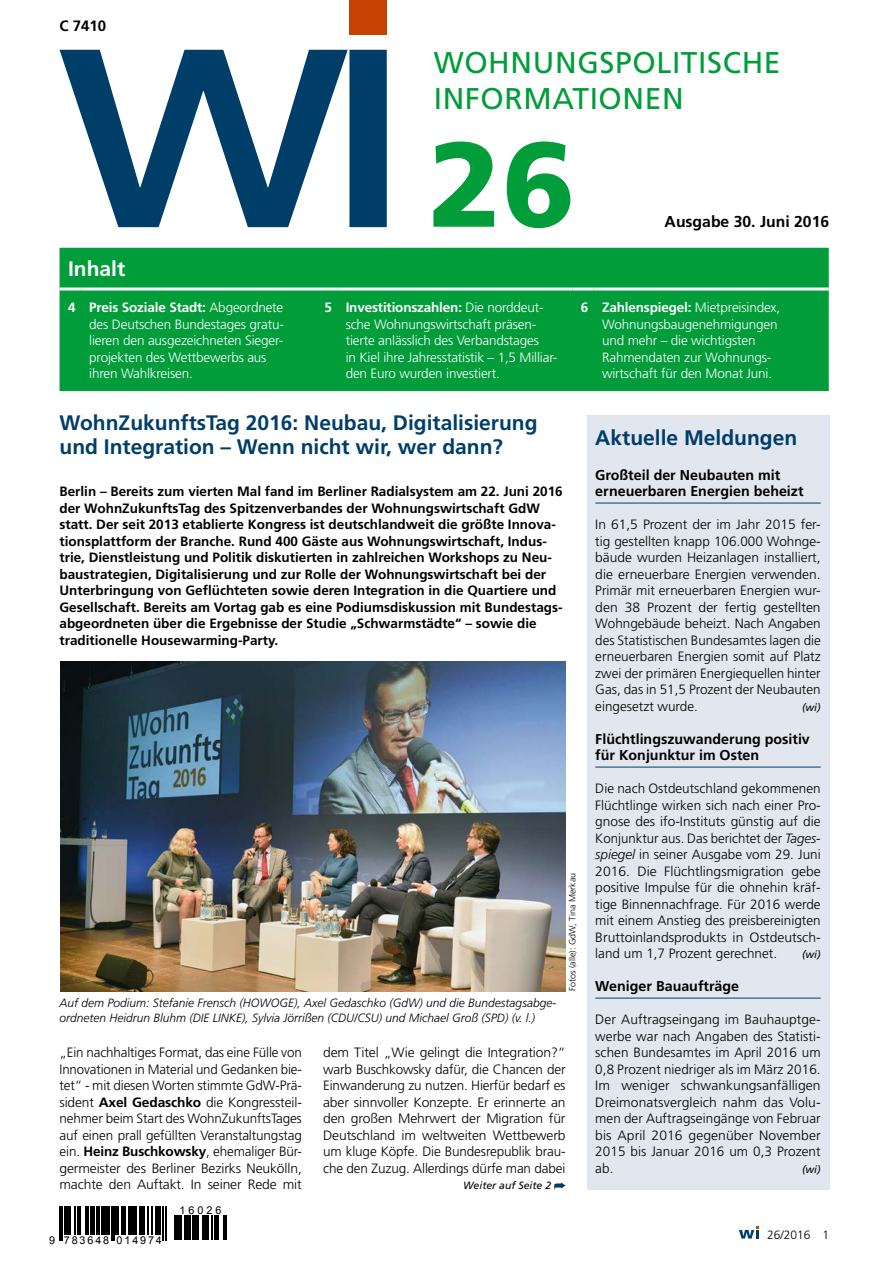
<style>
.page{position:relative;width:893px;height:1263px;background:#fff}
.page>*{position:absolute;margin:0;border:0;box-sizing:border-box;transform-origin:0 0}
.t1{font:900 120px "Frutiger";color:#009d3a}
.t2{font:30px/36px "Frutiger";letter-spacing:.02em;color:#009d3a}
.t3{font:700 21px/24px "Frutiger";color:#003e6a}
.t4{font:700 21px "Frutiger";color:#fff}
.t5{font:700 15.75px "Frutiger";color:#000}
.t6{font:700 15px "Frutiger";color:#000}
.t7{font:700 14.25px/16.5px "Frutiger";color:#000}
.t8{font:300 13.5px/16.5px "Frutiger";color:#000;text-align:justify}
.t9{font:700 13.5px/16.5px "Frutiger";color:#000}
.t10{font:300 13.5px/16.5px "Frutiger";letter-spacing:-.01em;color:#fff}
.t11{font:italic 300 12px/15px "Frutiger";color:#000}
.t12{font:300 12px "Frutiger";color:#000}
.t13{font:10.8px "Arial";letter-spacing:.17em;color:#000}
.t14{font:italic 10.5px "Frutiger";color:#000}
.t15{font:300 9px "Frutiger";color:#000}
.s1{font-weight:700}
.s2{font-style:italic}
</style>
<div class="page">
<div style="left:60px;top:248px;width:769px;height:143px;background:#009d3a"></div>
<hr style="left:60px;top:287px;width:21px;height:3px;background:#fff">
<hr style="left:81px;top:287px;width:235px;height:3px;background:#fff">
<hr style="left:316px;top:287px;width:21px;height:3px;background:#fff">
<hr style="left:337px;top:287px;width:235px;height:3px;background:#fff">
<hr style="left:572px;top:287px;width:22px;height:3px;background:#fff">
<hr style="left:594px;top:287px;width:235px;height:3px;background:#fff">
<svg style="left:554px;top:1182px;width:12px;height:7px"></svg>
<div style="left:587px;top:415px;width:242px;height:774px;background:#e1e6ef"></div>
<hr style="left:595px;top:503px;width:226px;height:1px;background:#003e6a">
<hr style="left:595px;top:767px;width:226px;height:1px;background:#003e6a">
<hr style="left:595px;top:998px;width:226px;height:1px;background:#003e6a">
<img style="left:60px;top:661px;width:506px;height:330px">
<svg style="left:739px;top:1226px;width:20px;height:12px"></svg>
<hr style="left:60px;top:1206px;width:1px;height:34px;background:#000">
<hr style="left:62px;top:1206px;width:1px;height:34px;background:#000">
<hr style="left:64px;top:1206px;width:3px;height:28px;background:#000">
<hr style="left:68px;top:1206px;width:3px;height:28px;background:#000">
<svg style="left:74px;top:1206px;width:7px;height:28px"></svg>
<hr style="left:85px;top:1206px;width:2px;height:28px;background:#000">
<svg style="left:88px;top:1206px;width:1px;height:28px"></svg>
<hr style="left:90px;top:1206px;width:4px;height:28px;background:#000">
<hr style="left:97px;top:1206px;width:3px;height:28px;background:#000">
<svg style="left:101px;top:1206px;width:1px;height:28px"></svg>
<hr style="left:103px;top:1206px;width:3px;height:28px;background:#000">
<hr style="left:107px;top:1206px;width:3px;height:28px;background:#000">
<hr style="left:111px;top:1206px;width:1px;height:34px;background:#000">
<hr style="left:113px;top:1206px;width:2px;height:34px;background:#000">
<hr style="left:116px;top:1206px;width:3px;height:28px;background:#000">
<svg style="left:121px;top:1206px;width:1px;height:28px"></svg>
<hr style="left:124px;top:1206px;width:2px;height:28px;background:#000">
<hr style="left:128px;top:1206px;width:2px;height:28px;background:#000">
<hr style="left:131px;top:1206px;width:2px;height:28px;background:#000">
<hr style="left:134px;top:1206px;width:3px;height:28px;background:#000">
<hr style="left:139px;top:1206px;width:4px;height:28px;background:#000">
<svg style="left:144px;top:1206px;width:12px;height:28px"></svg>
<hr style="left:157px;top:1206px;width:4px;height:28px;background:#000">
<hr style="left:163px;top:1206px;width:1px;height:34px;background:#000">
<hr style="left:165px;top:1206px;width:1px;height:34px;background:#000">
<svg style="left:174px;top:1216px;width:1px;height:24px"></svg>
<hr style="left:176px;top:1216px;width:3px;height:24px;background:#000">
<hr style="left:180px;top:1216px;width:2px;height:24px;background:#000">
<hr style="left:184px;top:1216px;width:2px;height:24px;background:#000">
<svg style="left:188px;top:1216px;width:3px;height:24px"></svg>
<div style="left:192px;top:1216px;width:5px;height:24px;background:#000"></div>
<svg style="left:198px;top:1216px;width:1px;height:24px"></svg>
<hr style="left:202px;top:1216px;width:2px;height:24px;background:#000">
<svg style="left:206px;top:1216px;width:6px;height:24px"></svg>
<hr style="left:215px;top:1216px;width:2px;height:24px;background:#000">
<svg style="left:218px;top:1216px;width:1px;height:24px"></svg>
<hr style="left:223px;top:1216px;width:2px;height:24px;background:#000">
<svg style="left:226px;top:1216px;width:1px;height:24px"></svg>
<svg style="left:60px;top:50px;width:327px;height:177px"></svg>
<div style="left:350px;top:0;width:37px;height:34px;background:#c54200"></div>
<p class="t6" style="left:60px;top:17px;width:48px">C 7410</p>
<h2 class="t2" style="left:434px;top:44px;width:348px">WOHNUNGSPOLITISCHE<br>INFORMATIONEN</h2>
<h1 class="t1" style="left:428px;top:112px;width:148px">26</h1>
<p class="t5" style="left:665px;top:212px;width:166px">Ausgabe 30. Juni 2016</p>
<h3 class="t4" style="left:68px;top:257px;width:59px">Inhalt</h3>
<p class="t10" style="left:89px;top:300px;width:196px;text-indent:-21px"><span class="s1">4 Preis Soziale Stadt:</span> Abgeordnete des Deutschen Bundestages gratu&shy;lieren den ausgezeichneten Sieger&shy;projekten des Wettbewerbs aus ihren Wahlkreisen.</p>
<p class="t10" style="left:346px;top:300px;width:213px;text-indent:-21px"><span class="s1">5 Investitionszahlen:</span> Die norddeut&shy;sche Wohnungswirtschaft präsen&shy;tierte anlässlich des Verbandstages<br>in Kiel ihre Jahresstatistik – 1,5 Milliar&shy;den Euro wurden investiert.</p>
<p class="t10" style="left:602px;top:299px;width:180px;text-indent:-21px"><span class="s1">6 Zahlenspiegel:</span> Mietpreisindex,<br>Wohnungsbaugenehmigungen und mehr – die wichtigsten<br>Rahmendaten zur Wohnungs&shy;wirtschaft für den Monat Juni.</p>
<h3 class="t3" style="left:60px;top:411px;width:480px">WohnZukunftsTag 2016: Neubau, Digitalisierung und Integration – Wenn nicht wir, wer dann?</h3>
<p class="t9" style="left:60px;top:483px;width:505px">Berlin – Bereits zum vierten Mal fand im Berliner Radialsystem am 22. Juni 2016 der WohnZukunftsTag des Spitzenverbandes der Wohnungswirtschaft GdW statt. Der seit 2013 etablierte Kongress ist deutschlandweit die größte Innova&shy;tionsplattform der Branche. Rund 400 Gäste aus Wohnungswirtschaft, Indus&shy;trie, Dienstleistung und Politik diskutierten in zahlreichen Workshops zu Neu&shy;baustrategien, Digitalisierung und zur Rolle der Wohnungswirtschaft bei der Unterbringung von Geflüchteten sowie deren Integration in die Quartiere und Gesellschaft. Bereits am Vortag gab es eine Podiumsdiskussion mit Bundestags&shy;abgeordneten über die Ergebnisse der Studie „Schwarmstädte“ – sowie die traditionelle Housewarming-Party.</p>
<p class="t11" style="left:60px;top:995px;width:498px">Auf dem Podium: Stefanie Frensch (HOWOGE), Axel Gedaschko (GdW) und die Bundestagsabge&shy;ordneten Heidrun Bluhm (DIE LINKE), Sylvia Jörrißen (CDU/CSU) und Michael Groß (SPD) (v. l.)</p>
<p class="t15" style="left:567px;top:991px;width:120px;rotate:-90deg">Fotos (alle): GdW, Tina Merkau</p>
<p class="t8" style="left:60px;top:1045px;width:244px">„Ein nachhaltiges Format, das eine Fülle von Innovationen in Material und Gedanken bie&shy;tet“ - mit diesen Worten stimmte GdW-Prä&shy;sident <span class="s1">Axel Gedaschko</span> die Kongressteil&shy;nehmer beim Start des WohnZukunftsTages auf einen prall gefüllten Veranstaltungstag ein. <span class="s1">Heinz Buschkowsky</span>, ehemaliger Bür&shy;germeister des Berliner Bezirks Neukölln, machte den Auftakt. In seiner Rede mit</p>
<p class="t8" style="left:323px;top:1045px;width:244px">dem Titel „Wie gelingt die Integration?“ warb Buschkowsky dafür, die Chancen der Einwanderung zu nutzen. Hierfür bedarf es aber sinnvoller Konzepte. Er erinnerte an den großen Mehrwert der Migration für Deutschland im weltweiten Wettbewerb um kluge Köpfe. Die Bundesrepublik brau&shy;che den Zuzug. Allerdings dürfe man dabei</p>
<p class="t14" style="left:463px;top:1180px;width:89px">Weiter auf Seite 2</p>
<p class="t13" style="left:49px;top:1233px;width:114px">9 783648 014974</p>
<p class="t13" style="left:180px;top:1203px;width:43px">16026</p>
<h3 class="t3" style="left:595px;top:426px;width:203px">Aktuelle Meldungen</h3>
<p class="t7" style="left:595px;top:466px;width:210px">Großteil der Neubauten mit erneuerbaren Energien beheizt</p>
<p class="t8" style="left:595px;top:517px;width:227px">In 61,5 Prozent der im Jahr 2015 fer&shy;tig gestellten knapp 106.000 Wohnge&shy;bäude wurden Heizanlagen installiert, die erneuerbare Energien verwenden.<br>Primär mit erneuerbaren Energien wur&shy;den 38 Prozent der fertig gestellten Wohngebäude beheizt. Nach Angaben des Statistischen Bundesamtes lagen die erneuerbaren Energien somit auf Platz zwei der primären Energiequellen hinter Gas, das in 51,5 Prozent der Neubauten eingesetzt wurde.</p>
<p class="t14" style="left:802px;top:701px;width:20px">(wi)</p>
<p class="t7" style="left:595px;top:730px;width:216px">Flüchtlingszuwanderung positiv für Konjunktur im Osten</p>
<p class="t8" style="left:595px;top:781px;width:227px">Die nach Ostdeutschland gekommenen Flüchtlinge wirken sich nach einer Pro&shy;gnose des ifo-Instituts günstig auf die Konjunktur aus. Das berichtet der <span class="s2">Tages&shy;spiegel</span> in seiner Ausgabe vom 29. Juni 2016. Die Flüchtlingsmigration gebe positive Impulse für die ohnehin kräf&shy;tige Binnennachfrage. Für 2016 werde mit einem Anstieg des preisbereinigten Bruttoinlandsprodukts in Ostdeutsch&shy;land um 1,7 Prozent gerechnet.</p>
<p class="t14" style="left:802px;top:949px;width:20px">(wi)</p>
<p class="t7" style="left:595px;top:978px;width:145px">Weniger Bauaufträge</p>
<p class="t8" style="left:595px;top:1012px;width:227px">Der Auftragseingang im Bauhauptge&shy;werbe war nach Angaben des Statisti&shy;schen Bundesamtes im April 2016 um 0,8 Prozent niedriger als im März 2016.<br>Im weniger schwankungsanfälligen Dreimonatsvergleich nahm das Volu&shy;men der Auftragseingänge von Februar bis April 2016 gegenüber November 2015 bis Januar 2016 um 0,3 Prozent ab.</p>
<p class="t14" style="left:802px;top:1163px;width:20px">(wi)</p>
<p class="t12" style="left:767px;top:1227px;width:64px">26/2016 1</p>
</div>
